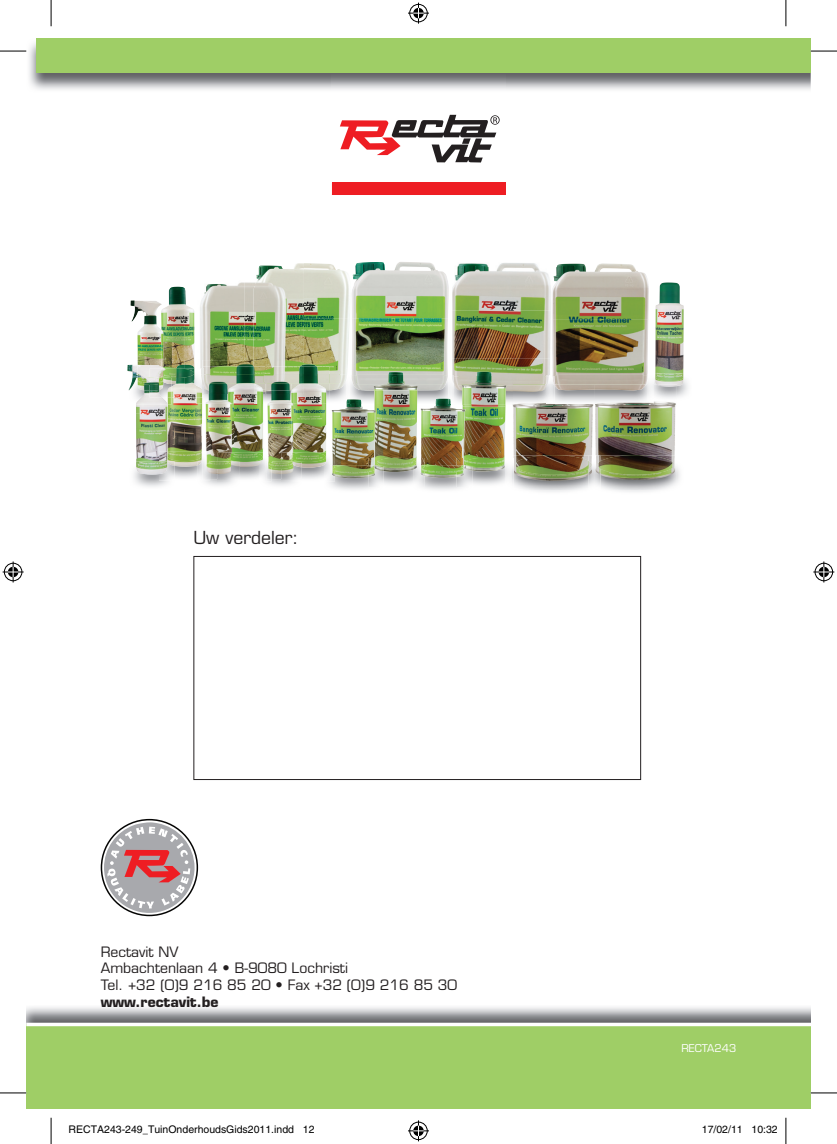
<style>
.page{position:relative;width:837px;height:1144px;background:#fff}
.page>*{position:absolute;margin:0;border:0;box-sizing:border-box;transform-origin:0 0}
.t1{font:17.5px "Eurostile LT";color:#231f20}
.t2{font:14px/16.8px "Eurostile LT";color:#231f20}
.t3{font:700 14px "Eurostile LT";color:#231f20}
.t4{font:10.5px "Helvetica";color:#000}
.t5{font:10.5px "Eurostile LT";color:#fff}
</style>
<div class="page">
<img style="left:653px;top:374px;width:35px;height:24px">
<img style="left:655px;top:282px;width:28px;height:104px">
<img style="left:656px;top:373px;width:26px;height:8px">
<img style="left:26px;top:1007px;width:784px;height:16px">
<div style="left:26px;top:1025px;width:784px;height:84px;background:#9fce66"></div>
<hr style="left:26px;top:1023px;width:784px;height:3px;background:#fff">
<svg style="left:340px;top:115px;width:159px;height:47px"></svg>
<div style="left:331px;top:183px;width:174px;height:12px;background:#ee1d23"></div>
<div style="left:193px;top:556px;width:448px;height:224px;border:1px solid #231f20"></div>
<svg style="left:101px;top:819px;width:97px;height:97px"></svg>
<img style="left:26px;top:42px;width:784px;height:48px">
<img style="left:331px;top:75px;width:174px;height:15px">
<div style="left:36px;top:38px;width:774px;height:35px;background:#9fce66"></div>
<img style="left:452px;top:263px;width:99px;height:143px">
<img style="left:350px;top:375px;width:196px;height:30px">
<img style="left:458px;top:376px;width:87px;height:9px">
<img style="left:552px;top:263px;width:96px;height:121px">
<svg style="left:645px;top:374px;width:5px;height:10px"></svg>
<img style="left:556px;top:375px;width:87px;height:9px">
<img style="left:304px;top:262px;width:144px;height:57px">
<img style="left:351px;top:318px;width:97px;height:73px">
<img style="left:356px;top:375px;width:79px;height:9px">
<img style="left:340px;top:390px;width:6px;height:9px">
<img style="left:304px;top:319px;width:46px;height:55px">
<img style="left:340px;top:374px;width:7px;height:16px">
<img style="left:194px;top:282px;width:59px;height:34px">
<img style="left:194px;top:316px;width:50px;height:49px">
<img style="left:244px;top:316px;width:9px;height:44px">
<img style="left:253px;top:263px;width:51px;height:97px">
<img style="left:162px;top:287px;width:32px;height:78px">
<img style="left:130px;top:300px;width:32px;height:39px">
<img style="left:137px;top:339px;width:24px;height:26px">
<img style="left:161px;top:329px;width:2px;height:36px">
<img style="left:513px;top:404px;width:81px;height:51px">
<img style="left:513px;top:384px;width:39px;height:22px">
<img style="left:513px;top:384px;width:31px;height:1px">
<img style="left:546px;top:384px;width:101px;height:20px">
<img style="left:554px;top:384px;width:91px;height:6px">
<svg style="left:546px;top:375px;width:9px;height:10px"></svg>
<img style="left:513px;top:455px;width:75px;height:35px">
<img style="left:515px;top:455px;width:73px;height:20px">
<img style="left:588px;top:455px;width:6px;height:33px">
<svg style="left:588px;top:461px;width:3px;height:8px"></svg>
<img style="left:594px;top:401px;width:82px;height:89px">
<img style="left:647px;top:384px;width:29px;height:14px">
<img style="left:656px;top:384px;width:20px;height:3px">
<img style="left:597px;top:455px;width:77px;height:20px">
<svg style="left:281px;top:480px;width:18px;height:1px"></svg>
<img style="left:291px;top:404px;width:36px;height:49px">
<img style="left:302px;top:453px;width:27px;height:26px">
<img style="left:267px;top:404px;width:24px;height:57px">
<img style="left:271px;top:468px;width:31px;height:12px">
<img style="left:271px;top:461px;width:22px;height:8px">
<img style="left:291px;top:453px;width:35px;height:15px">
<img style="left:292px;top:452px;width:33px;height:10px">
<svg style="left:281px;top:453px;width:21px;height:14px"></svg>
<img style="left:472px;top:462px;width:41px;height:24px">
<svg style="left:513px;top:458px;width:1px;height:29px"></svg>
<img style="left:462px;top:372px;width:43px;height:99px">
<img style="left:461px;top:376px;width:45px;height:29px">
<img style="left:472px;top:458px;width:32px;height:9px">
<img style="left:383px;top:472px;width:30px;height:13px">
<img style="left:373px;top:384px;width:44px;height:74px">
<img style="left:387px;top:372px;width:17px;height:12px">
<img style="left:383px;top:467px;width:30px;height:5px">
<img style="left:383px;top:458px;width:30px;height:9px">
<img style="left:324px;top:465px;width:5px;height:15px">
<img style="left:368px;top:477px;width:15px;height:10px">
<img style="left:331px;top:404px;width:43px;height:61px">
<img style="left:346px;top:399px;width:15px;height:5px">
<svg style="left:346px;top:399px;width:4px;height:4px"></svg>
<img style="left:374px;top:410px;width:2px;height:48px">
<img style="left:335px;top:473px;width:33px;height:5px">
<svg style="left:332px;top:453px;width:3px;height:23px"></svg>
<svg style="left:361px;top:458px;width:22px;height:19px"></svg>
<img style="left:333px;top:465px;width:41px;height:8px">
<img style="left:424px;top:478px;width:38px;height:12px">
<img style="left:456px;top:477px;width:16px;height:10px">
<img style="left:420px;top:404px;width:42px;height:61px">
<svg style="left:435px;top:375px;width:18px;height:30px"></svg>
<img style="left:462px;top:409px;width:3px;height:49px">
<img style="left:424px;top:473px;width:32px;height:5px">
<svg style="left:456px;top:458px;width:16px;height:19px"></svg>
<svg style="left:413px;top:458px;width:11px;height:18px"></svg>
<img style="left:422px;top:465px;width:41px;height:8px">
<img style="left:167px;top:404px;width:35px;height:74px">
<img style="left:174px;top:461px;width:24px;height:6px">
<img style="left:168px;top:451px;width:33px;height:10px">
<img style="left:198px;top:465px;width:20px;height:16px">
<img style="left:202px;top:360px;width:51px;height:6px">
<img style="left:202px;top:403px;width:32px;height:58px">
<img style="left:234px;top:403px;width:30px;height:50px">
<img style="left:203px;top:394px;width:50px;height:9px">
<img style="left:203px;top:366px;width:50px;height:28px">
<img style="left:205px;top:374px;width:48px;height:9px">
<svg style="left:253px;top:360px;width:87px;height:44px;background:#9fb290"></svg>
<svg style="left:198px;top:452px;width:12px;height:13px"></svg>
<img style="left:227px;top:452px;width:35px;height:1px">
<img style="left:202px;top:462px;width:8px;height:18px">
<svg style="left:218px;top:453px;width:53px;height:28px"></svg>
<img style="left:206px;top:461px;width:25px;height:8px">
<img style="left:159px;top:474px;width:15px;height:7px">
<img style="left:127px;top:365px;width:40px;height:48px">
<img style="left:136px;top:413px;width:31px;height:49px">
<img style="left:129px;top:378px;width:9px;height:26px">
<img style="left:137px;top:365px;width:1px;height:13px">
<svg style="left:138px;top:365px;width:65px;height:39px;background:#b1c2aa"></svg>
<img style="left:136px;top:462px;width:23px;height:12px">
<svg style="left:159px;top:452px;width:15px;height:22px"></svg>
<img style="left:138px;top:461px;width:28px;height:8px">
<svg style="left:0;top:51px;width:26px;height:1px"></svg>
<svg style="left:810px;top:51px;width:26px;height:1px"></svg>
<svg style="left:0;top:1092px;width:26px;height:1px"></svg>
<svg style="left:810px;top:1092px;width:26px;height:1px"></svg>
<svg style="left:51px;top:0;width:1px;height:26px"></svg>
<svg style="left:51px;top:1118px;width:1px;height:26px"></svg>
<svg style="left:785px;top:0;width:1px;height:26px"></svg>
<svg style="left:785px;top:1118px;width:1px;height:26px"></svg>
<svg style="left:408px;top:3px;width:21px;height:21px"></svg>
<svg style="left:408px;top:1120px;width:21px;height:21px"></svg>
<svg style="left:3px;top:561px;width:21px;height:21px"></svg>
<svg style="left:813px;top:561px;width:21px;height:21px"></svg>
<p class="t1" style="left:193px;top:527px;width:107px">Uw verdeler:</p>
<p class="t2" style="left:101px;top:943px;width:358px">Rectavit NV<br>Ambachtenlaan 4 • B-9080 Lochristi<br>Tel. +32 (0)9 216 85 20 • Fax +32 (0)9 216 85 30</p>
<p class="t3" style="left:101px;top:993px;width:119px">www.rectavit.be</p>
<p class="t5" style="left:681px;top:1041px;width:56px">RECTA243</p>
<p class="t4" style="left:69px;top:1124px;width:247px">RECTA243-249_TuinOnderhoudsGids2011.indd 12</p>
<p class="t4" style="left:701px;top:1124px;width:77px">17/02/11 10:32</p>
</div>
